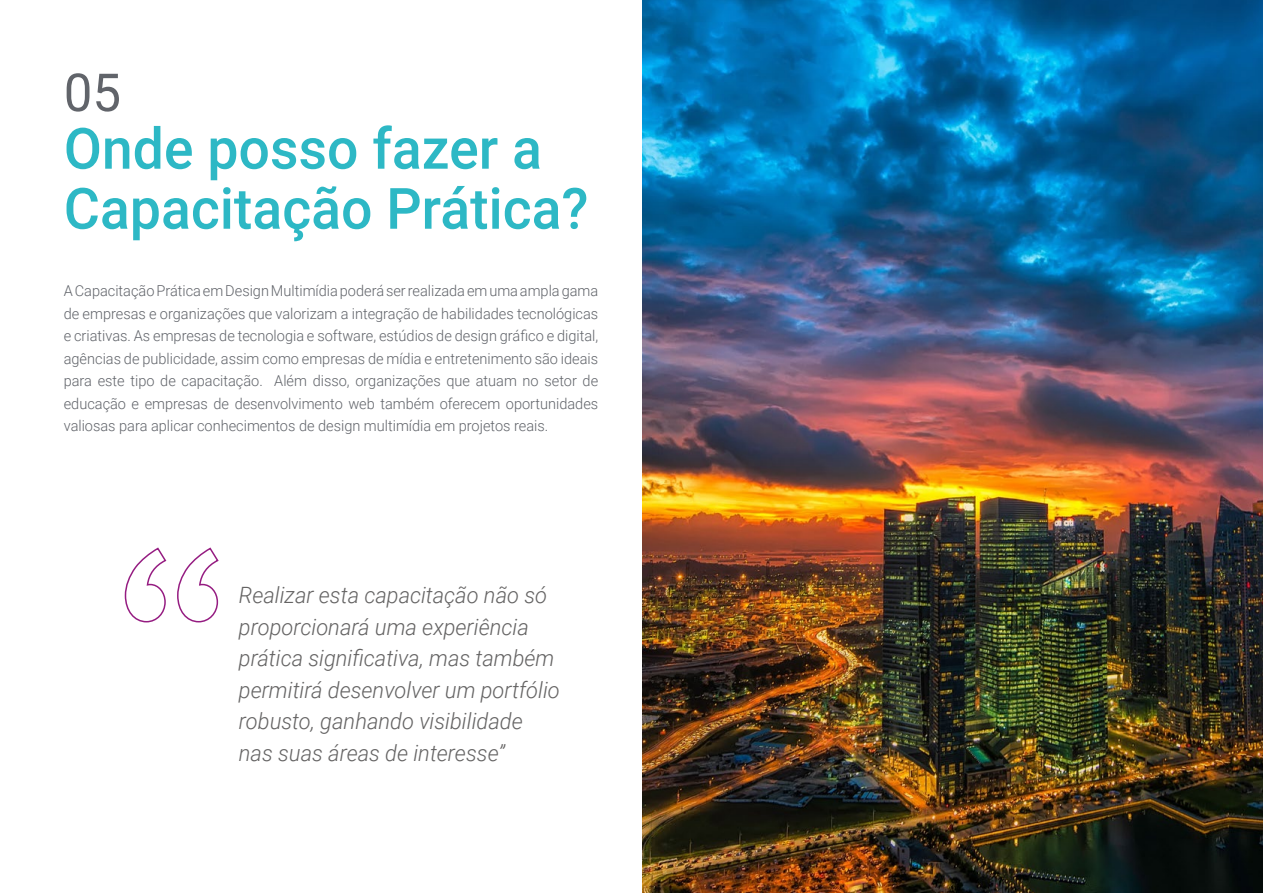
<style>
.page{position:relative;width:1263px;height:893px;background:#fff}
.page>*{position:absolute;margin:0;border:0;box-sizing:border-box;transform-origin:0 0}
.t1{font:500 57px/60px "Roboto";color:#2db8c5}
.t2{font:52.5px "Roboto";color:#61646a}
.t3{font:italic 300 22.5px/31.5px "Roboto";color:#646363}
.t4{font:300 15px/22.5px "Roboto";color:#61646a;text-align:justify}
</style>
<div class="page">
<svg style="left:124px;top:547px;width:95px;height:76px"></svg>
<img style="left:642px;top:0;width:621px;height:893px">
<h2 class="t2" style="left:64px;top:56px;width:59px">05</h2>
<h1 class="t1" style="left:64px;top:116px;width:526px">Onde posso fazer a<br>Capacitação Prática?</h1>
<p class="t4" style="left:64px;top:279px;width:536px">A Capacitação Prática em Design Multimídia poderá ser realizada em uma ampla gama de empresas e organizações que valorizam a integração de habilidades tecnológicas e criativas. As empresas de tecnologia e software, estúdios de design gráfico e digital, agências de publicidade, assim como empresas de mídia e entretenimento são ideais para este tipo de capacitação. Além disso, organizações que atuam no setor de educação e empresas de desenvolvimento web também oferecem oportunidades valiosas para aplicar conhecimentos de design multimídia em projetos reais.</p>
<h3 class="t3" style="left:239px;top:578px;width:322px">Realizar esta capacitação não só proporcionará uma experiência prática significativa, mas também permitirá desenvolver um portfólio robusto, ganhando visibilidade nas suas áreas de interesse”</h3>
</div>
